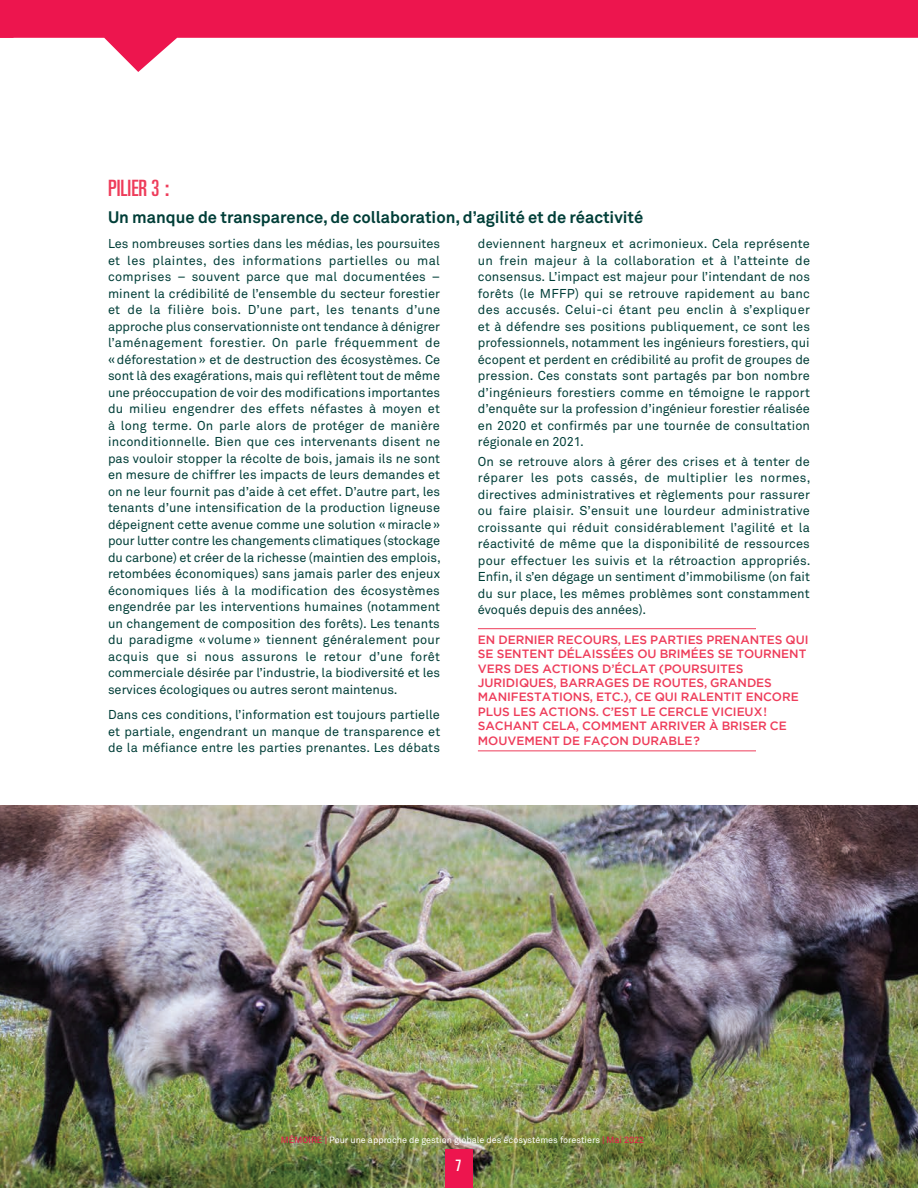
<style>
.page{position:relative;width:918px;height:1188px;background:#fff}
.page>*{position:absolute;margin:0;border:0;box-sizing:border-box;transform-origin:0 0}
.TITRE__2_2020{font:ultra-condensed 22.5px "Univers";color:#ee3c5a}
.titre_pillier{font:700 16.5px "Akkurat Pro";color:#003e38}
.t1{font:ultra-condensed 15.75px "Univers";color:#fff}
.texte{font:12.75px/16.5px "Akkurat Pro";letter-spacing:.005em;color:#003e38;text-align:justify}
.exergue_texte{font:500 12px/14.4px "Gotham";letter-spacing:-.005em;color:#ee3c5a}
.t2{font:9px "Akkurat Pro";color:#fff}
.s1{color:#ed154e}
</style>
<div class="page">
<hr style="left:478px;top:628px;width:278px;height:1px;background:#ee3c5a">
<hr style="left:478px;top:751px;width:278px;height:1px;background:#ee3c5a">
<img style="left:0;top:806px;width:918px;height:382px">
<div style="left:445px;top:1149px;width:28px;height:39px;background:#ed154e"></div>
<svg style="left:14px;top:0;width:904px;height:72px;fill:#ed154e"></svg>
<svg style="left:0;top:0;width:14px;height:38px"></svg>
<p class="TITRE__2_2020" style="left:108px;top:175px;width:63px">PILIER 3 :</p>
<p class="titre_pillier" style="left:108px;top:207px;width:537px">Un manque de transparence, de collaboration, d’agilité et de réactivité</p>
<p class="texte" style="left:108px;top:236px;width:334px">Les nombreuses sorties dans les médias, les poursuites et les plaintes, des informations partielles ou mal comprises – souvent parce que mal documentées – minent la crédibilité de l’ensemble du secteur forestier et de la filière bois. D’une part, les tenants d’une approche plus conservationniste ont tendance à dénigrer l’aménagement forestier. On parle fréquemment de «déforestation» et de destruction des écosystèmes. Ce sont là des exagérations, mais qui reflètent tout de même une préoccupation de voir des modifications importantes du milieu engendrer des effets néfastes à moyen et à long terme. On parle alors de protéger de manière inconditionnelle. Bien que ces intervenants disent ne pas vouloir stopper la récolte de bois, jamais ils ne sont en mesure de chiffrer les impacts de leurs demandes et on ne leur fournit pas d’aide à cet effet. D’autre part, les tenants d’une intensification de la production ligneuse dépeignent cette avenue comme une solution «miracle» pour lutter contre les changements climatiques (stockage du carbone) et créer de la richesse (maintien des emplois, retombées économiques) sans jamais parler des enjeux économiques liés à la modification des écosystèmes engendrée par les interventions humaines (notamment un changement de composition des forêts). Les tenants du paradigme « volume » tiennent généralement pour acquis que si nous assurons le retour d’une forêt commerciale désirée par l’industrie, la biodiversité et les services écologiques ou autres seront maintenus.</p>
<p class="texte" style="left:108px;top:707px;width:334px">Dans ces conditions, l’information est toujours partielle et partiale, engendrant un manque de transparence et de la méfiance entre les parties prenantes. Les débats</p>
<p class="texte" style="left:478px;top:236px;width:334px">deviennent hargneux et acrimonieux. Cela représente un frein majeur à la collaboration et à l’atteinte de consensus. L’impact est majeur pour l’intendant de nos forêts (le MFFP) qui se retrouve rapidement au banc des accusés. Celui-ci étant peu enclin à s’expliquer et à défendre ses positions publiquement, ce sont les professionnels, notamment les ingénieurs forestiers, qui écopent et perdent en crédibilité au profit de groupes de pression. Ces constats sont partagés par bon nombre d’ingénieurs forestiers comme en témoigne le rapport d’enquête sur la profession d’ingénieur forestier réalisée en 2020 et confirmés par une tournée de consultation régionale en 2021.</p>
<p class="texte" style="left:478px;top:454px;width:334px">On se retrouve alors à gérer des crises et à tenter de réparer les pots cassés, de multiplier les normes, directives administratives et règlements pour rassurer ou faire plaisir. S’ensuit une lourdeur administrative croissante qui réduit considérablement l’agilité et la réactivité de même que la disponibilité de ressources pour effectuer les suivis et la rétroaction appropriés.<br>Enfin, il s’en dégage un sentiment d’immobilisme (on fait du sur place, les mêmes problèmes sont constamment évoqués depuis des années).</p>
<p class="exergue_texte" style="left:478px;top:632px;width:332px">EN DERNIER RECOURS, LES PARTIES PRENANTES QUI SE SENTENT DÉLAISSÉES OU BRIMÉES SE TOURNENT VERS DES ACTIONS D’ÉCLAT (POURSUITES JURIDIQUES, BARRAGES DE ROUTES, GRANDES MANIFESTATIONS, ETC.), CE QUI RALENTIT ENCORE PLUS LES ACTIONS. C’EST LE CERCLE VICIEUX!<br>SACHANT CELA, COMMENT ARRIVER À BRISER CE MOUVEMENT DE FAÇON DURABLE?</p>
<p class="t2" style="left:281px;top:1134px;width:365px"><span class="s1">MÉMOIRE |</span> Pour une approche de gestion globale des écosystèmes forestiers <span class="s1">| Mai 2022</span></p>
<p class="t1" style="left:456px;top:1157px;width:7px">7</p>
</div>
